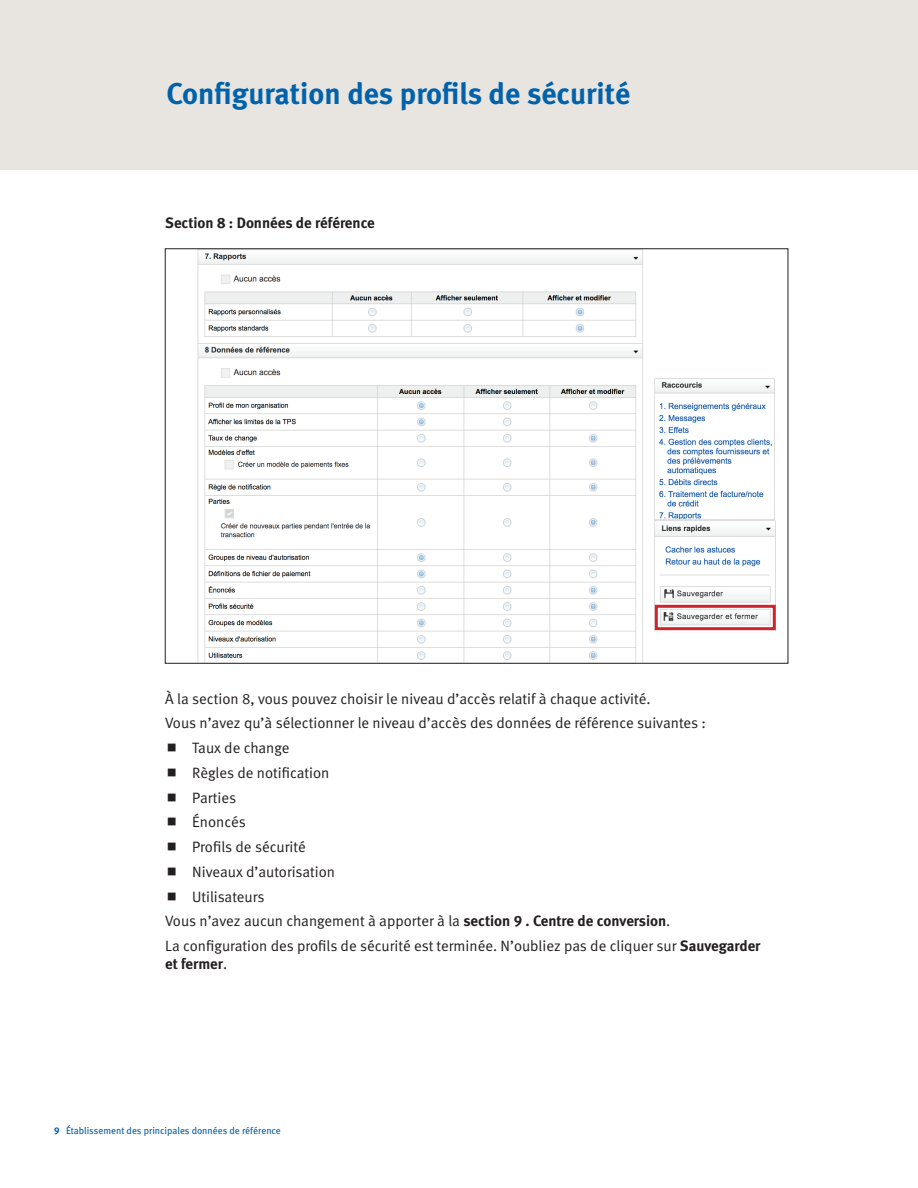
<style>
.page{position:relative;width:918px;height:1188px;background:#fff}
.page>*{position:absolute;margin:0;border:0;box-sizing:border-box;transform-origin:0 0}
.t1{font:30px "Meta Bold LF";color:#0161aa}
.t2{font:15px "Meta Normal LF";color:#231f20}
.t3{font:15px "Meta Bold LF";color:#231f20}
.t4{font:9.75px "Meta Book LF";color:#0161aa}
.s1{font-family:"Meta Bold LF"}
.s2{font-family:"Meta Normal LF"}
</style>
<div class="page">
<div style="left:0;top:0;width:918px;height:170px;background:#e8e5e1"></div>
<img style="left:197px;top:250px;width:579px;height:412px">
<img style="left:654px;top:520px;width:122px;height:110px">
<div style="left:655px;top:605px;width:121px;height:25px;border:3px solid #d1232a"></div>
<h1 class="t1" style="left:166px;top:76px;width:465px">Configuration des profils de sécurité</h1>
<p class="t3" style="left:165px;top:214px;width:211px">Section 8 : Données de référence</p>
<p class="t2" style="left:165px;top:690px;width:487px">À la section 8, vous pouvez choisir le niveau d’accès relatif à chaque activité.</p>
<p class="t2" style="left:165px;top:715px;width:542px">Vous n’avez qu’à sélectionner le niveau d’accès des données de référence suivantes :</p>
<p class="t2" style="left:192px;top:739px;width:99px">Taux de change</p>
<p class="t2" style="left:192px;top:764px;width:139px">Règles de notification</p>
<p class="t2" style="left:192px;top:789px;width:45px">Parties</p>
<p class="t2" style="left:192px;top:814px;width:55px">Énoncés</p>
<p class="t2" style="left:192px;top:838px;width:115px">Profils de sécurité</p>
<p class="t2" style="left:192px;top:863px;width:144px">Niveaux d’autorisation</p>
<p class="t2" style="left:192px;top:888px;width:74px">Utilisateurs</p>
<p class="t2" style="left:165px;top:913px;width:507px">Vous n’avez aucun changement à apporter à la <span class="s1">section 9 . Centre de conversion</span>.</p>
<p class="t2" style="left:165px;top:937px;width:597px">La configuration des profils de sécurité est terminée. N’oubliez pas de cliquer sur <span class="s1">Sauvegarder</span></p>
<p class="t3" style="left:165px;top:955px;width:63px">et fermer<span class="s2">.</span></p>
<p class="t4" style="left:54px;top:1125px;width:228px"><span class="s1">9</span> Établissement des principales données de référence</p>
</div>
